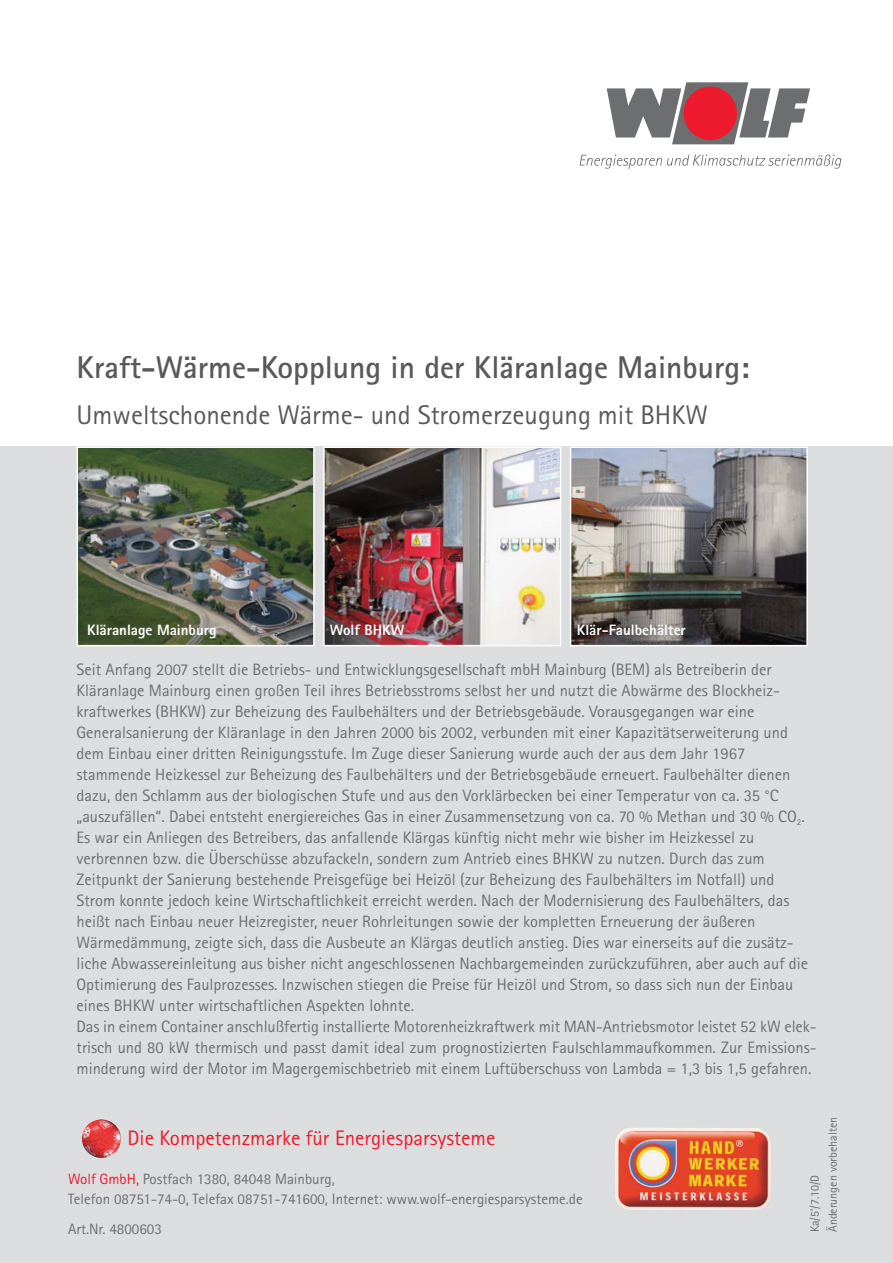
<style>
.page{position:relative;width:893px;height:1263px;background:#fff}
.page>*{position:absolute;margin:0;border:0;box-sizing:border-box;transform-origin:0 0}
.t1{font:700 31.5px "Rotis Sans Serif";color:#58595b}
.t2{font:27px "Rotis Sans Serif";color:#58595b}
.t3{font:21px "Rotis Sans Serif";color:#ed1b2d}
.t4{font:16.5px/21px "Rotis Sans Serif";color:#6d6e70}
.t5{font:15px/19.5px "Rotis Sans Serif";color:#6d6e70}
.t6{font:800 15px "Rotis Sans Serif";color:#fff}
.t7{font:12px/18px "Rotis Sans Serif";color:#6d6e70}
.s1{color:#ed1b2d}
</style>
<div class="page">
<div style="left:0;top:446px;width:893px;height:817px;background:#dcddde"></div>
<svg style="left:607px;top:82px;width:203px;height:62px"></svg>
<div style="left:683px;top:87px;width:54px;height:53px;background:#ed1b2d;border-radius:50%"></div>
<svg style="left:579px;top:155px;width:262px;height:14px"></svg>
<img style="left:615px;top:1128px;width:156px;height:82px">
<img style="left:80px;top:449px;width:232px;height:194px">
<div style="left:77px;top:446px;width:238px;height:200px;border:2px solid #fff"></div>
<img style="left:326px;top:449px;width:232px;height:194px">
<div style="left:323px;top:446px;width:238px;height:200px;border:2px solid #fff"></div>
<img style="left:573px;top:449px;width:232px;height:194px">
<div style="left:570px;top:446px;width:238px;height:200px;border:2px solid #fff"></div>
<img style="left:82px;top:1119px;width:38px;height:39px">
<h1 class="t1" style="left:77px;top:356px;width:674px">Kraft-Wärme-Kopplung in der Kläranlage Mainburg:</h1>
<h2 class="t2" style="left:77px;top:405px;width:633px">Umweltschonende Wärme- und Stromerzeugung mit BHKW</h2>
<p class="t6" style="left:87px;top:625px;width:131px">Kläranlage Mainburg</p>
<p class="t6" style="left:330px;top:625px;width:76px">Wolf BHKW</p>
<p class="t6" style="left:577px;top:625px;width:111px">Klär-Faulbehälter</p>
<p class="t4" style="left:77px;top:660px;width:741px">Seit Anfang 2007 stellt die Betriebs- und Entwicklungsgesellschaft mbH Mainburg (BEM) als Betreiberin der Kläranlage Mainburg einen großen Teil ihres Betriebsstroms selbst her und nutzt die Abwärme des Blockheiz&shy;kraftwerkes (BHKW) zur Beheizung des Faulbehälters und der Betriebsgebäude. Vorausgegangen war eine Generalsanierung der Kläranlage in den Jahren 2000 bis 2002, verbunden mit einer Kapazitätserweiterung und dem Einbau einer dritten Reinigungsstufe. Im Zuge dieser Sanierung wurde auch der aus dem Jahr 1967 stammende Heizkessel zur Beheizung des Faulbehälters und der Betriebsgebäude erneuert. Faulbehälter dienen dazu, den Schlamm aus der biologischen Stufe und aus den Vorklärbecken bei einer Temperatur von ca. 35 °C „auszufällen“. Dabei entsteht energiereiches Gas in einer Zusammensetzung von ca. 70 % Methan und 30 % CO<sub>2</sub>.<br>Es war ein Anliegen des Betreibers, das anfallende Klärgas künftig nicht mehr wie bisher im Heizkessel zu verbrennen bzw. die Überschüsse abzufackeln, sondern zum Antrieb eines BHKW zu nutzen. Durch das zum Zeitpunkt der Sanierung bestehende Preisgefüge bei Heizöl (zur Beheizung des Faulbehälters im Notfall) und Strom konnte jedoch keine Wirtschaftlichkeit erreicht werden. Nach der Modernisierung des Faulbehälters, das heißt nach Einbau neuer Heizregister, neuer Rohrleitungen sowie der kompletten Erneuerung der äußeren Wärmedämmung, zeigte sich, dass die Ausbeute an Klärgas deutlich anstieg. Dies war einerseits auf die zusätz&shy;liche Abwassereinleitung aus bisher nicht angeschlossenen Nachbargemeinden zurückzuführen, aber auch auf die Optimierung des Faulprozesses. Inzwischen stiegen die Preise für Heizöl und Strom, so dass sich nun der Einbau eines BHKW unter wirtschaftlichen Aspekten lohnte.<br>Das in einem Container anschlußfertig installierte Motorenheizkraftwerk mit MAN-Antriebsmotor leistet 52 kW elek&shy;trisch und 80 kW thermisch und passt damit ideal zum prognostizierten Faulschlammaufkommen. Zur Emissions&shy;minderung wird der Motor im Magergemischbetrieb mit einem Luftüberschuss von Lambda = 1,3 bis 1,5 gefahren.</p>
<p class="t3" style="left:128px;top:1130px;width:369px">Die Kompetenzmarke für Energiesparsysteme</p>
<p class="t5" style="left:68px;top:1171px;width:516px"><span class="s1">Wolf GmbH,</span> Postfach 1380, 84048 Mainburg,<br>Telefon 08751-74-0, Telefax 08751-741600, Internet: www.wolf-energiesparsysteme.de</p>
<p class="t5" style="left:68px;top:1220px;width:95px">Art.Nr. 4800603</p>
<p class="t7" style="left:807px;top:1232px;width:117px;rotate:-90deg">Ka/5’/7.10/D<br>Änderungen vorbehalten</p>
</div>
